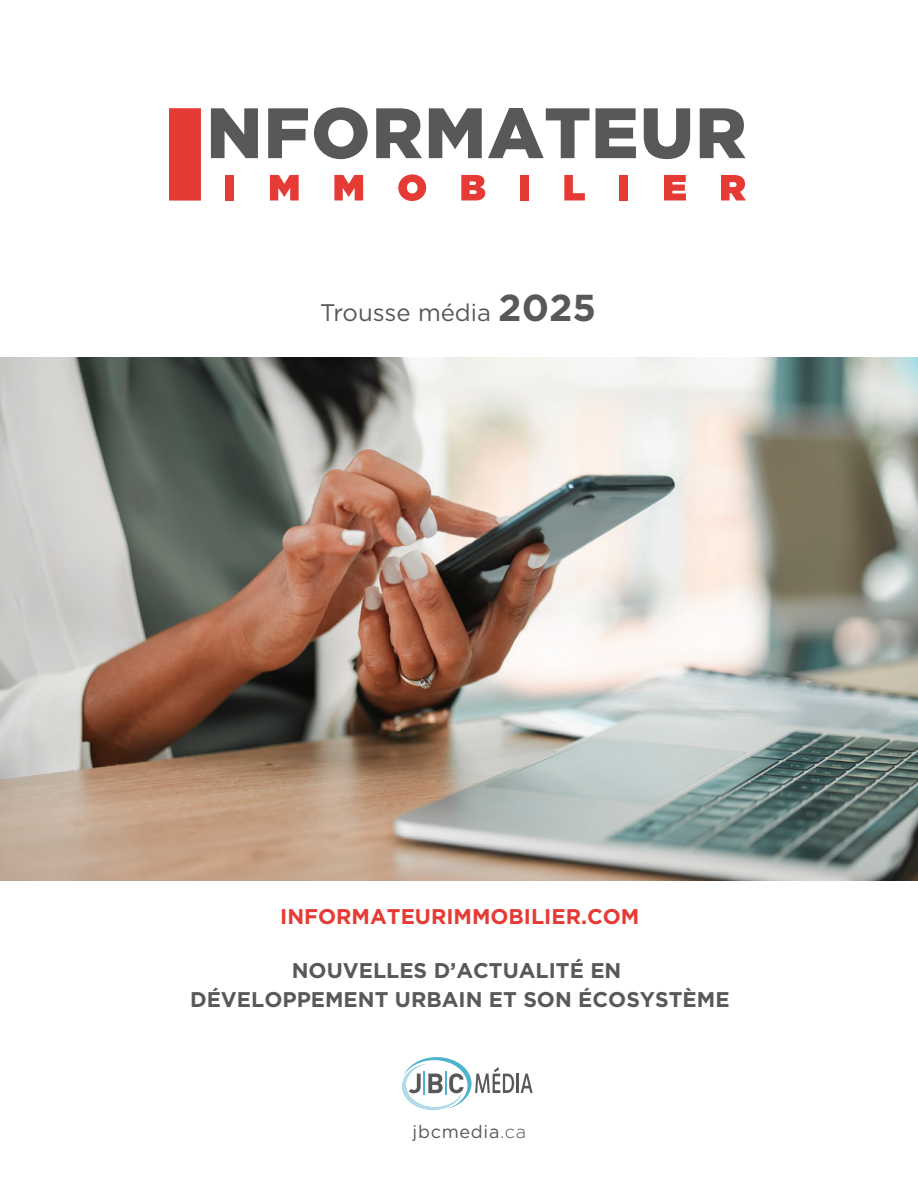
<style>
.page{position:relative;width:918px;height:1188px;background:#fff}
.page>*{position:absolute;margin:0;border:0;box-sizing:border-box;transform-origin:0 0}
.t1{font:24px "Gotham";color:#57585a}
.t2{font:700 21.3px/28.5px "Gotham";color:#58595b;text-align:center}
.t3{font:700 21.3px "Gotham";color:#e63b35}
.t4{font:18px "Gotham";letter-spacing:.04em;color:#57585a}
.s1{font-weight:700;font-size:37.5px}
.s2{font-weight:300}
</style>
<div class="page">
<svg style="left:402px;top:1057px;width:131px;height:53px"></svg>
<div style="left:169px;top:108px;width:32px;height:93px;background:#e63b35"></div>
<svg style="left:211px;top:108px;width:47px;height:50px"></svg>
<svg style="left:268px;top:108px;width:40px;height:50px"></svg>
<svg style="left:314px;top:107px;width:54px;height:52px"></svg>
<svg style="left:376px;top:108px;width:46px;height:50px"></svg>
<svg style="left:429px;top:108px;width:53px;height:50px"></svg>
<svg style="left:488px;top:108px;width:101px;height:50px"></svg>
<svg style="left:596px;top:108px;width:40px;height:50px"></svg>
<svg style="left:644px;top:108px;width:46px;height:51px"></svg>
<svg style="left:700px;top:108px;width:46px;height:50px"></svg>
<div style="left:226px;top:175px;width:8px;height:25px;background:#e63b35"></div>
<svg style="left:270px;top:175px;width:29px;height:25px"></svg>
<svg style="left:334px;top:175px;width:29px;height:25px"></svg>
<svg style="left:398px;top:174px;width:28px;height:27px"></svg>
<svg style="left:461px;top:175px;width:24px;height:25px"></svg>
<div style="left:520px;top:175px;width:9px;height:25px;background:#e63b35"></div>
<svg style="left:564px;top:175px;width:21px;height:25px"></svg>
<div style="left:620px;top:175px;width:8px;height:25px;background:#e63b35"></div>
<svg style="left:664px;top:175px;width:22px;height:25px"></svg>
<svg style="left:721px;top:175px;width:25px;height:25px"></svg>
<img style="left:0;top:357px;width:918px;height:524px">
<p class="t1" style="left:320px;top:297px;width:277px">Trousse média <span class="s1">2025</span></p>
<p class="t3" style="left:280px;top:903px;width:361px">INFORMATEURIMMOBILIER.COM</p>
<p class="t2" style="left:190px;top:956px;width:541px">NOUVELLES D’ACTUALITÉ EN<br>DÉVELOPPEMENT URBAIN ET SON ÉCOSYSTÈME</p>
<p class="t4" style="left:413px;top:1120px;width:115px">jbcmedia<span class="s2">.ca</span></p>
</div>
